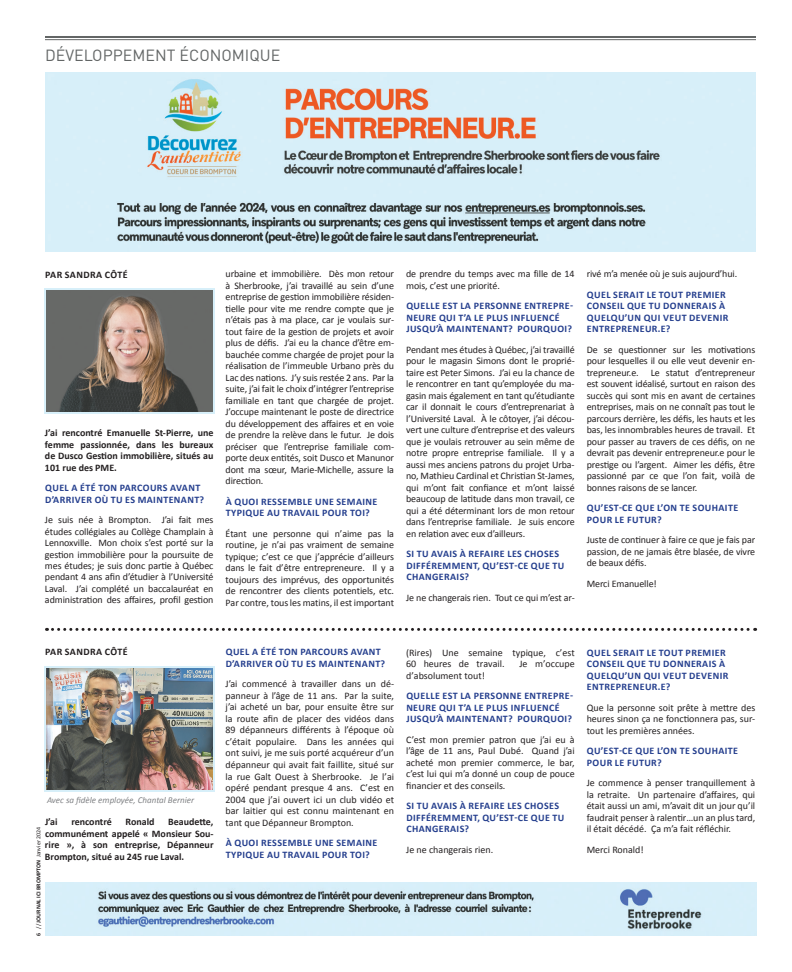
<style>
.page{position:relative;width:792px;height:972px;background:#fff}
.page>*{position:absolute;margin:0;border:0;box-sizing:border-box;transform-origin:0 0}
.t1{font:16px "DIN";color:#636666}
.t2{font:10px/11.5px "Calibri";letter-spacing:-.01em;color:#231f20;text-align:justify}
.t3{font:700 10px/11.5px "Calibri";letter-spacing:.04em;color:#253f8e}
.t4{font:700 10px/11.5px "Calibri";color:#231f20;text-align:justify}
.t5{font:700 10px "Calibri";letter-spacing:.04em;color:#231f20}
.t6{font:italic 9px "Calibri";color:#808285}
.t7{font:700 6px "Calibri";color:#231f20}
.s1{font-weight:400}
</style>
<div class="page">
<hr style="left:45px;top:39px;width:711px;height:1px;background:#636666">
<hr style="left:45px;top:36px;width:711px;height:2px;background:#636666">
<img style="left:45px;top:72px;width:710px;height:180px">
<img style="left:45px;top:882px;width:711px;height:54px">
<img style="left:47px;top:291px;width:165px;height:120px">
<div style="left:44px;top:288px;width:171px;height:126px;border:2px solid #d7eff9"></div>
<img style="left:47px;top:669px;width:165px;height:120px">
<div style="left:44px;top:666px;width:171px;height:126px;border:2px solid #d7eff9"></div>
<svg style="left:53px;top:628px;width:703px;height:3px"></svg>
<h1 class="t1" style="left:45px;top:45px;width:237px">DÉVELOPPEMENT ÉCONOMIQUE</h1>
<p class="t5" style="left:45px;top:268px;width:84px">PAR SANDRA CÔTÉ</p>
<p class="t4" style="left:45px;top:426px;width:170px">J’ai rencontré Emanuelle St-Pierre, une femme passionnée, dans les bureaux de Dusco Gestion immobilière, situés au 101 rue des PME.</p>
<p class="t3" style="left:45px;top:481px;width:160px">QUEL A ÉTÉ TON PARCOURS AVANT<br>D’ARRIVER OÙ TU ES MAINTENANT?</p>
<p class="t2" style="left:45px;top:513px;width:170px">Je suis née à Brompton. J’ai fait mes études collégiales au Collège Champlain à Lennoxville. Mon choix s’est porté sur la gestion immobilière pour la poursuite de mes études; je suis donc partie à Québec pendant 4 ans afin d’étudier à l’Université Laval. J’ai complété un baccalauréat en administration des affaires, profil gestion</p>
<p class="t2" style="left:226px;top:268px;width:170px">urbaine et immobilière. Dès mon retour à Sherbrooke, j’ai travaillé au sein d’une entreprise de gestion immobilière résiden&shy;tielle pour vite me rendre compte que je n’étais pas à ma place, car je voulais sur&shy;tout faire de la gestion de projets et avoir plus de défis. J’ai eu la chance d’être em&shy;bauchée comme chargée de projet pour la réalisation de l’immeuble Urbano près du Lac des nations. J’y suis restée 2 ans. Par la suite, j’ai fait le choix d’intégrer l’entreprise familiale en tant que chargée de projet.<br>J’occupe maintenant le poste de directrice du développement des affaires et en voie de prendre la relève dans le futur. Je dois préciser que l’entreprise familiale com&shy;porte deux entités, soit Dusco et Manunor dont ma sœur, Marie-Michelle, assure la direction.</p>
<p class="t3" style="left:226px;top:495px;width:153px">À QUOI RESSEMBLE UNE SEMAINE<br>TYPIQUE AU TRAVAIL POUR TOI?</p>
<p class="t2" style="left:226px;top:527px;width:170px">Étant une personne qui n’aime pas la routine, je n’ai pas vraiment de semaine typique; c’est ce que j’apprécie d’ailleurs dans le fait d’être entrepreneure. Il y a toujours des imprévus, des opportunités de rencontrer des clients potentiels, etc.<br>Par contre, tous les matins, il est important</p>
<p class="t2" style="left:406px;top:268px;width:170px">de prendre du temps avec ma fille de 14 mois, c’est une priorité.</p>
<p class="t3" style="left:406px;top:300px;width:168px">QUELLE EST LA PERSONNE ENTREPRE-<br>NEURE QUI T’A LE PLUS INFLUENCÉ<br>JUSQU’À MAINTENANT? POURQUOI?</p>
<p class="t2" style="left:406px;top:343px;width:170px">Pendant mes études à Québec, j’ai travaillé pour le magasin Simons dont le proprié&shy;taire est Peter Simons. J’ai eu la chance de le rencontrer en tant qu’employée du ma&shy;gasin mais également en tant qu’étudiante car il donnait le cours d’entreprenariat à l’Université Laval. À le côtoyer, j’ai décou&shy;vert une culture d’entreprise et des valeurs que je voulais retrouver au sein même de notre propre entreprise familiale. Il y a aussi mes anciens patrons du projet Urba&shy;no, Mathieu Cardinal et Christian St-James, qui m’ont fait confiance et m’ont laissé beaucoup de latitude dans mon travail, ce qui a été déterminant lors de mon retour dans l’entreprise familiale. Je suis encore en relation avec eux d’ailleurs.</p>
<p class="t3" style="left:406px;top:548px;width:160px">SI TU AVAIS À REFAIRE LES CHOSES<br>DIFFÉREMMENT, QU’EST-CE QUE TU<br>CHANGERAIS?</p>
<p class="t2" style="left:406px;top:591px;width:170px">Je ne changerais rien. Tout ce qui m’est ar-</p>
<p class="t2" style="left:587px;top:268px;width:152px">rivé m’a menée où je suis aujourd’hui.</p>
<p class="t3" style="left:587px;top:288px;width:143px">QUEL SERAIT LE TOUT PREMIER<br>CONSEIL QUE TU DONNERAIS À<br>QUELQU’UN QUI VEUT DEVENIR<br>ENTREPRENEUR.E?</p>
<p class="t2" style="left:587px;top:343px;width:170px">De se questionner sur les motivations pour lesquelles il ou elle veut devenir en&shy;trepreneur.e. Le statut d’entrepreneur est souvent idéalisé, surtout en raison des succès qui sont mis en avant de certaines entreprises, mais on ne connaît pas tout le parcours derrière, les défis, les hauts et les bas, les innombrables heures de travail. Et pour passer au travers de ces défis, on ne devrait pas devenir entrepreneur.e pour le prestige ou l’argent. Aimer les défis, être passionné par ce que l’on fait, voilà de bonnes raisons de se lancer.</p>
<p class="t3" style="left:587px;top:502px;width:153px">QU’EST-CE QUE L’ON TE SOUHAITE<br>POUR LE FUTUR?</p>
<p class="t2" style="left:587px;top:534px;width:170px">Juste de continuer à faire ce que je fais par passion, de ne jamais être blasée, de vivre de beaux défis.</p>
<p class="t2" style="left:587px;top:577px;width:72px">Merci Emanuelle!</p>
<p class="t5" style="left:45px;top:646px;width:84px">PAR SANDRA CÔTÉ</p>
<p class="t6" style="left:47px;top:795px;width:149px">Avec sa fidèle employée, Chantal Bernier</p>
<p class="t4" style="left:45px;top:816px;width:14px">J’ai</p>
<p class="t4" style="left:71px;top:816px;width:42px">rencontré</p>
<p class="t4" style="left:126px;top:816px;width:30px">Ronald</p>
<p class="t4" style="left:45px;top:816px;width:170px;text-indent:123px">Beaudette, communément appelé « Monsieur Sou&shy;rire », à son entreprise, Dépanneur Brompton, situé au 245 rue Laval.</p>
<p class="t7" style="left:35px;top:929px;width:103px;rotate:-90deg"><span class="s1">//</span> JOURNAL ICI BROMPTON <span class="s1">Janvier 2024</span></p>
<p class="t7" style="left:35px;top:936px;width:5px;rotate:-90deg">6</p>
<p class="t3" style="left:226px;top:646px;width:161px">QUEL A ÉTÉ TON PARCOURS AVANT<br>D’ARRIVER OÙ TU ES MAINTENANT?</p>
<p class="t2" style="left:226px;top:678px;width:170px">J’ai commencé à travailler dans un dé&shy;panneur à l’âge de 11 ans. Par la suite, j’ai acheté un bar, pour ensuite être sur la route afin de placer des vidéos dans 89 dépanneurs différents à l’époque où c’était populaire. Dans les années qui ont suivi, je me suis porté acquéreur d’un dépanneur qui avait fait faillite, situé sur la rue Galt Ouest à Sherbrooke. Je l’ai opéré pendant presque 4 ans. C’est en 2004 que j’ai ouvert ici un club vidéo et bar laitier qui est connu maintenant en tant que Dépanneur Brompton.</p>
<p class="t3" style="left:226px;top:836px;width:153px">À QUOI RESSEMBLE UNE SEMAINE<br>TYPIQUE AU TRAVAIL POUR TOI?</p>
<p class="t2" style="left:406px;top:646px;width:170px">(Rires) Une semaine typique, c’est<br>60 heures de travail.</p>
<p class="t2" style="left:519px;top:657px;width:57px">Je m’occupe</p>
<p class="t2" style="left:406px;top:669px;width:80px">d’absolument tout!</p>
<p class="t3" style="left:406px;top:689px;width:168px">QUELLE EST LA PERSONNE ENTREPRE-<br>NEURE QUI T’A LE PLUS INFLUENCÉ<br>JUSQU’À MAINTENANT? POURQUOI?</p>
<p class="t2" style="left:406px;top:733px;width:170px">C’est mon premier patron que j’ai eu à l’âge de 11 ans, Paul Dubé. Quand j’ai acheté mon premier commerce, le bar, c’est lui qui m’a donné un coup de pouce financier et des conseils.</p>
<p class="t3" style="left:406px;top:799px;width:160px">SI TU AVAIS À REFAIRE LES CHOSES<br>DIFFÉREMMENT, QU’EST-CE QUE TU<br>CHANGERAIS?</p>
<p class="t2" style="left:406px;top:843px;width:89px">Je ne changerais rien.</p>
<p class="t3" style="left:587px;top:646px;width:143px">QUEL SERAIT LE TOUT PREMIER<br>CONSEIL QUE TU DONNERAIS À<br>QUELQU’UN QUI VEUT DEVENIR<br>ENTREPRENEUR.E?</p>
<p class="t2" style="left:587px;top:701px;width:170px">Que la personne soit prête à mettre des heures sinon ça ne fonctionnera pas, sur&shy;tout les premières années.</p>
<p class="t3" style="left:587px;top:744px;width:153px">QU’EST-CE QUE L’ON TE SOUHAITE<br>POUR LE FUTUR?</p>
<p class="t2" style="left:587px;top:776px;width:170px">Je commence à penser tranquillement à la retraite. Un partenaire d’affaires, qui était aussi un ami, m’avait dit un jour qu’il faudrait penser à ralentir…un an plus tard, il était décédé. Ça m’a fait réfléchir.</p>
<p class="t2" style="left:587px;top:843px;width:58px">Merci Ronald!</p>
</div>
